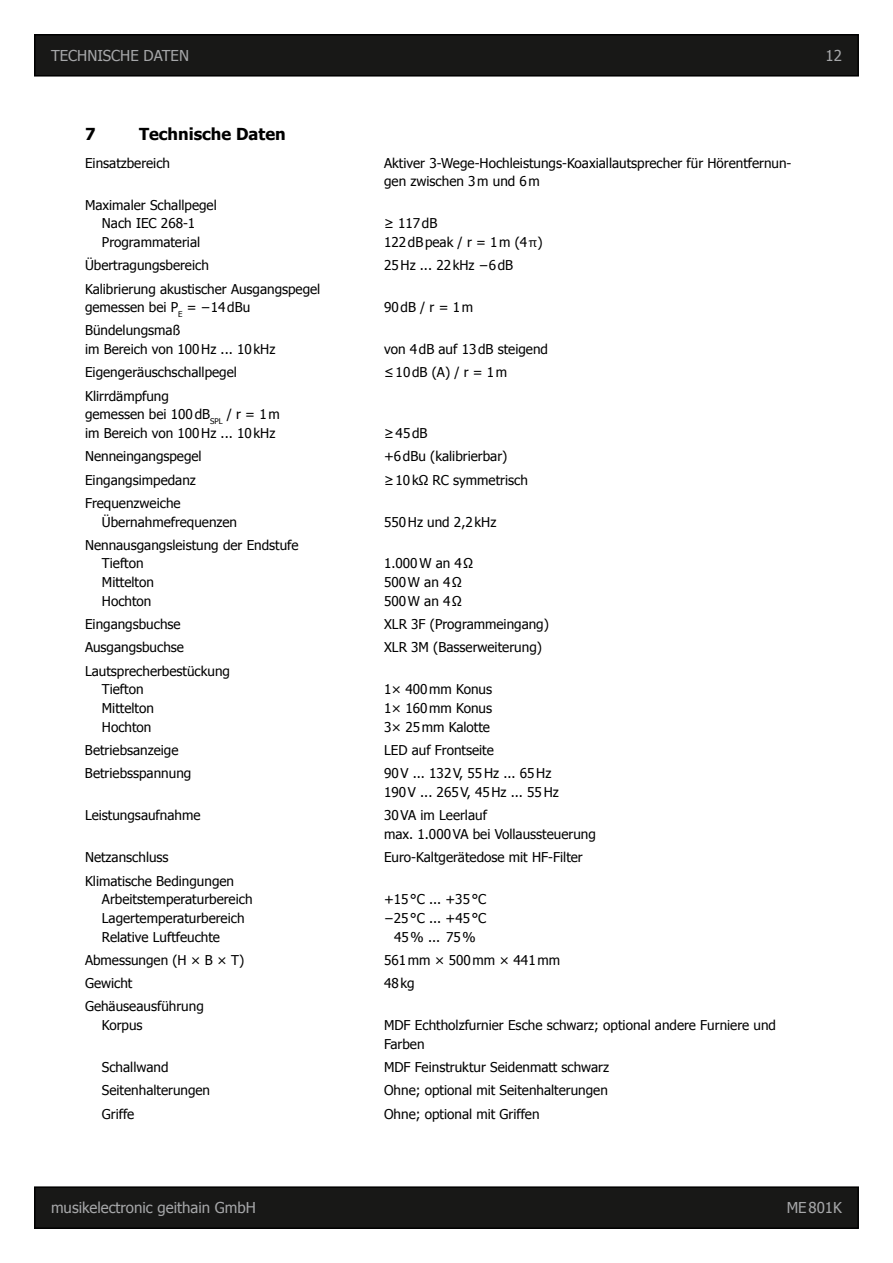
<style>
.page{position:relative;width:893px;height:1263px;background:#fff}
.page>*{position:absolute;margin:0;border:0;box-sizing:border-box;transform-origin:0 0}
.t1{font:700 16.5px "Tahoma";color:#000}
.t2{font:15px "Tahoma";color:#a6a7a9}
.t3{font:13.5px/18.9px "Tahoma";color:#000}
.s1{font-family:"Segoe UI"}
</style>
<div class="page">
<div style="left:35px;top:35px;width:823px;height:41px;background:#181817"></div>
<div style="left:34px;top:34px;width:825px;height:43px;border:2px solid #000"></div>
<div style="left:35px;top:1187px;width:823px;height:41px;background:#181817"></div>
<div style="left:34px;top:1186px;width:825px;height:43px;border:2px solid #000"></div>
<p class="t2" style="left:51px;top:46px;width:140px">TECHNISCHE DATEN</p>
<p class="t2" style="left:826px;top:45px;width:18px">12</p>
<p class="t1" style="left:85px;top:123px;width:12px">7</p>
<p class="t1" style="left:139px;top:123px;width:148px">Technische Daten</p>
<p class="t3" style="left:85px;top:153px;width:87px">Einsatzbereich</p>
<p class="t3" style="left:384px;top:153px;width:409px">Aktiver 3-Wege-Hochleistungs-Koaxiallautsprecher für Hörentfernun&shy;gen zwischen 3m und 6m</p>
<p class="t3" style="left:85px;top:195px;width:133px;text-align:center">Maximaler Schallpegel<br>Nach IEC 268-1<br>Programmaterial</p>
<p class="t3" style="left:384px;top:213px;width:160px">≥ 117dB<br>122dBpeak / r = 1m (4<span class="s1">π</span>)</p>
<p class="t3" style="left:85px;top:255px;width:125px">Übertragungsbereich</p>
<p class="t3" style="left:384px;top:255px;width:131px">25Hz ... 22kHz −6dB</p>
<p class="t3" style="left:85px;top:278px;width:237px">Kalibrierung akustischer Ausgangspegel gemessen bei P<sub>E</sub> = −14dBu</p>
<p class="t3" style="left:384px;top:297px;width:90px">90dB / r = 1m</p>
<p class="t3" style="left:85px;top:320px;width:192px">Bündelungsmaß<br>im Bereich von 100Hz ... 10kHz</p>
<p class="t3" style="left:384px;top:339px;width:165px">von 4dB auf 13dB steigend</p>
<p class="t3" style="left:85px;top:362px;width:153px">Eigengeräuschschallpegel</p>
<p class="t3" style="left:384px;top:362px;width:125px">≤10dB (A) / r = 1m</p>
<p class="t3" style="left:85px;top:386px;width:196px">Klirrdämpfung<br>gemessen bei 100dB<sub>SPL</sub> / r = 1m im Bereich von 100Hz ... 10kHz</p>
<p class="t3" style="left:384px;top:423px;width:45px">≥45dB</p>
<p class="t3" style="left:85px;top:446px;width:118px">Nenneingangspegel</p>
<p class="t3" style="left:384px;top:446px;width:125px">+6dBu (kalibrierbar)</p>
<p class="t3" style="left:85px;top:469px;width:112px">Eingangsimpedanz</p>
<p class="t3" style="left:384px;top:469px;width:145px">≥10kΩ RC symmetrisch</p>
<p class="t3" style="left:102px;top:493px;width:137px;text-indent:-17px">Frequenzweiche<br>Übernahmefrequenzen</p>
<p class="t3" style="left:384px;top:511px;width:114px">550Hz und 2,2kHz</p>
<p class="t3" style="left:102px;top:535px;width:198px;text-indent:-17px">Nennausgangsleistung der Endstufe<br>Tiefton<br>Mittelton<br>Hochton</p>
<p class="t3" style="left:384px;top:553px;width:91px">1.000W an 4Ω<br>500W an 4Ω<br>500W an 4Ω</p>
<p class="t3" style="left:85px;top:614px;width:97px">Eingangsbuchse</p>
<p class="t3" style="left:384px;top:614px;width:166px">XLR 3F (Programmeingang)</p>
<p class="t3" style="left:85px;top:637px;width:101px">Ausgangsbuchse</p>
<p class="t3" style="left:384px;top:637px;width:159px">XLR 3M (Basserweiterung)</p>
<p class="t3" style="left:102px;top:661px;width:130px;text-indent:-17px">Lautsprecherbestückung<br>Tiefton<br>Mittelton<br>Hochton</p>
<p class="t3" style="left:384px;top:679px;width:110px;text-align:justify">1× 400mm Konus 1× 160mm Konus 3× 25mm Kalotte</p>
<p class="t3" style="left:85px;top:740px;width:95px">Betriebsanzeige</p>
<p class="t3" style="left:384px;top:740px;width:111px">LED auf Frontseite</p>
<p class="t3" style="left:85px;top:763px;width:108px">Betriebsspannung</p>
<p class="t3" style="left:384px;top:763px;width:176px">90V ... 132V, 55Hz ... 65Hz<br>190V ... 265V, 45Hz ... 55Hz</p>
<p class="t3" style="left:85px;top:805px;width:117px">Leistungsaufnahme</p>
<p class="t3" style="left:384px;top:805px;width:213px">30VA im Leerlauf<br>max. 1.000VA bei Vollaussteuerung</p>
<p class="t3" style="left:85px;top:847px;width:85px">Netzanschluss</p>
<p class="t3" style="left:384px;top:847px;width:200px">Euro-Kaltgerätedose mit HF-Filter</p>
<p class="t3" style="left:102px;top:870px;width:152px;text-indent:-17px">Klimatische Bedingungen<br>Arbeitstemperaturbereich<br>Lagertemperaturbereich<br>Relative Luftfeuchte</p>
<p class="t3" style="left:384px;top:889px;width:104px;text-align:center">+15°C ... +35°C −25°C ... +45°C<br>45% ... 75%</p>
<p class="t3" style="left:85px;top:950px;width:161px">Abmessungen (H × B × T)</p>
<p class="t3" style="left:384px;top:950px;width:177px">561mm × 500mm × 441mm</p>
<p class="t3" style="left:85px;top:973px;width:49px">Gewicht</p>
<p class="t3" style="left:384px;top:973px;width:32px">48kg</p>
<p class="t3" style="left:102px;top:996px;width:103px;text-indent:-17px">Gehäuseausführung<br>Korpus</p>
<p class="t3" style="left:384px;top:1015px;width:393px">MDF Echtholzfurnier Esche schwarz; optional andere Furniere und<br>Farben</p>
<p class="t3" style="left:102px;top:1057px;width:68px">Schallwand</p>
<p class="t3" style="left:384px;top:1057px;width:227px">MDF Feinstruktur Seidenmatt schwarz</p>
<p class="t3" style="left:102px;top:1080px;width:110px">Seitenhalterungen</p>
<p class="t3" style="left:384px;top:1080px;width:225px">Ohne; optional mit Seitenhalterungen</p>
<p class="t3" style="left:102px;top:1103px;width:34px">Griffe</p>
<p class="t3" style="left:384px;top:1103px;width:157px">Ohne; optional mit Griffen</p>
<p class="t2" style="left:51px;top:1198px;width:206px">musikelectronic geithain GmbH</p>
<p class="t2" style="left:787px;top:1198px;width:57px">ME801K</p>
</div>
